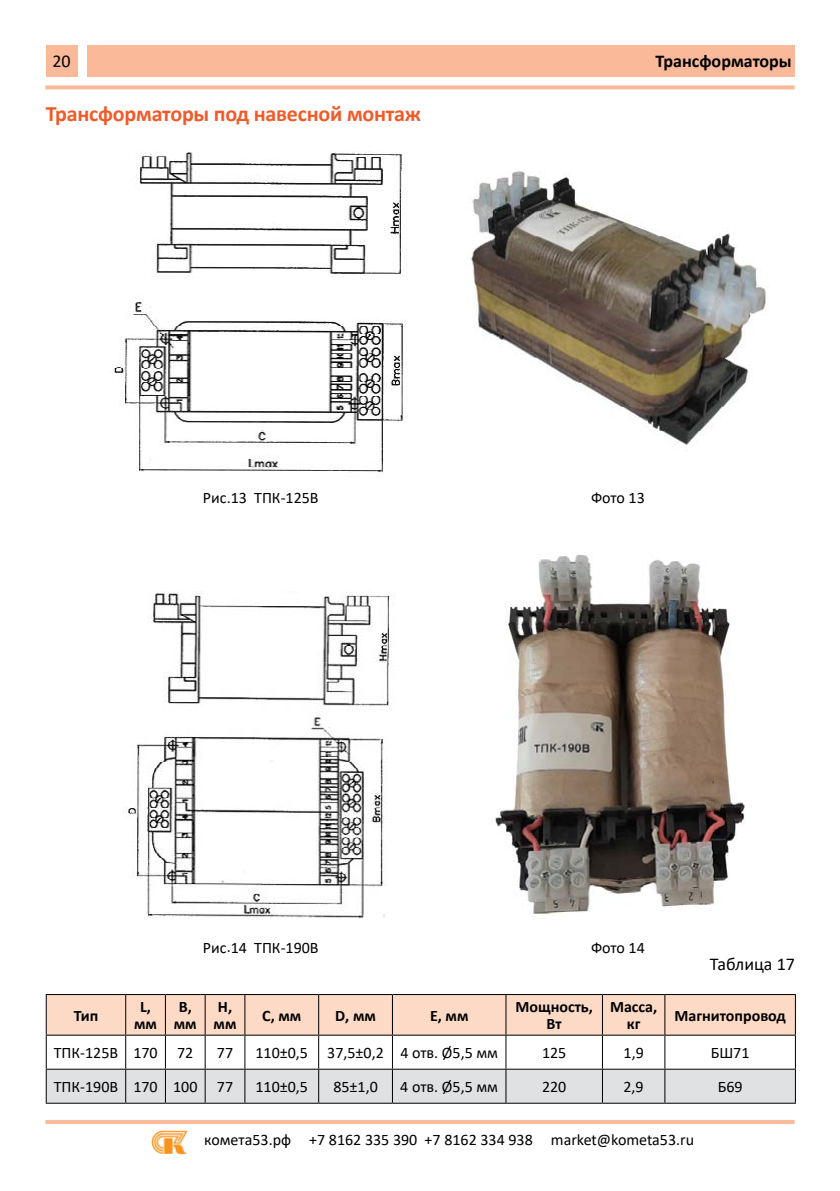
<style>
.page{position:relative;width:840px;height:1191px;background:#fff}
.page>*{position:absolute;margin:0;border:0;box-sizing:border-box;transform-origin:0 0}
.t1{font:700 22px "Calibri";letter-spacing:-.01em;color:#f15a29}
.t2{font:700 18px "Calibri";color:#000}
.t3{font:18px "Calibri";color:#000}
.t4{font:16px "Calibri";color:#000}
.t5{font:700 16px/17.2px "Calibri";color:#000;text-align:center}
</style>
<div class="page">
<div style="left:87px;top:45px;width:707px;height:32px;background:#fab998"></div>
<div style="left:46px;top:45px;width:31px;height:32px;background:#fab998"></div>
<svg style="left:45px;top:85px;width:749px;height:4px;background:#fac0a3"></svg>
<hr style="left:45px;top:1120px;width:749px;height:4px;background:#fab998">
<img style="left:151px;top:1130px;width:37px;height:25px">
<div style="left:47px;top:995px;width:747px;height:39px;background:#fddac6"></div>
<div style="left:47px;top:1069px;width:747px;height:33px;background:#e0e1e2"></div>
<hr style="left:46px;top:994px;width:80px;height:1px;background:#000">
<hr style="left:46px;top:995px;width:1px;height:39px;background:#000">
<hr style="left:126px;top:994px;width:39px;height:1px;background:#000">
<hr style="left:125px;top:995px;width:1px;height:39px;background:#000">
<hr style="left:165px;top:994px;width:40px;height:1px;background:#000">
<hr style="left:165px;top:995px;width:1px;height:39px;background:#000">
<hr style="left:205px;top:994px;width:40px;height:1px;background:#000">
<hr style="left:204px;top:995px;width:1px;height:39px;background:#000">
<hr style="left:245px;top:994px;width:73px;height:1px;background:#000">
<hr style="left:244px;top:995px;width:1px;height:39px;background:#000">
<hr style="left:318px;top:994px;width:74px;height:1px;background:#000">
<hr style="left:318px;top:995px;width:1px;height:39px;background:#000">
<hr style="left:392px;top:994px;width:113px;height:1px;background:#000">
<hr style="left:392px;top:995px;width:1px;height:39px;background:#000">
<hr style="left:505px;top:994px;width:97px;height:1px;background:#000">
<hr style="left:505px;top:995px;width:1px;height:39px;background:#000">
<hr style="left:602px;top:994px;width:62px;height:1px;background:#000">
<hr style="left:601px;top:995px;width:1px;height:39px;background:#000">
<hr style="left:664px;top:994px;width:131px;height:1px;background:#000">
<hr style="left:664px;top:995px;width:1px;height:39px;background:#000">
<hr style="left:794px;top:995px;width:1px;height:39px;background:#000">
<hr style="left:46px;top:1034px;width:80px;height:1px;background:#000">
<hr style="left:46px;top:1035px;width:1px;height:33px;background:#000">
<hr style="left:126px;top:1034px;width:39px;height:1px;background:#000">
<hr style="left:125px;top:1035px;width:1px;height:33px;background:#000">
<hr style="left:165px;top:1034px;width:40px;height:1px;background:#000">
<hr style="left:165px;top:1035px;width:1px;height:33px;background:#000">
<hr style="left:205px;top:1034px;width:40px;height:1px;background:#000">
<hr style="left:204px;top:1035px;width:1px;height:33px;background:#000">
<hr style="left:245px;top:1034px;width:73px;height:1px;background:#000">
<hr style="left:244px;top:1035px;width:1px;height:33px;background:#000">
<hr style="left:318px;top:1034px;width:74px;height:1px;background:#000">
<hr style="left:318px;top:1035px;width:1px;height:33px;background:#000">
<hr style="left:392px;top:1034px;width:113px;height:1px;background:#000">
<hr style="left:392px;top:1035px;width:1px;height:33px;background:#000">
<hr style="left:505px;top:1034px;width:97px;height:1px;background:#000">
<hr style="left:505px;top:1035px;width:1px;height:33px;background:#000">
<hr style="left:602px;top:1034px;width:62px;height:1px;background:#000">
<hr style="left:601px;top:1035px;width:1px;height:33px;background:#000">
<hr style="left:664px;top:1034px;width:131px;height:1px;background:#000">
<hr style="left:664px;top:1035px;width:1px;height:33px;background:#000">
<hr style="left:794px;top:1035px;width:1px;height:33px;background:#000">
<hr style="left:46px;top:1068px;width:80px;height:1px;background:#000">
<hr style="left:46px;top:1069px;width:1px;height:33px;background:#000">
<hr style="left:126px;top:1068px;width:39px;height:1px;background:#000">
<hr style="left:125px;top:1069px;width:1px;height:33px;background:#000">
<hr style="left:165px;top:1068px;width:40px;height:1px;background:#000">
<hr style="left:165px;top:1069px;width:1px;height:33px;background:#000">
<hr style="left:205px;top:1068px;width:40px;height:1px;background:#000">
<hr style="left:204px;top:1069px;width:1px;height:33px;background:#000">
<hr style="left:245px;top:1068px;width:73px;height:1px;background:#000">
<hr style="left:244px;top:1069px;width:1px;height:33px;background:#000">
<hr style="left:318px;top:1068px;width:74px;height:1px;background:#000">
<hr style="left:318px;top:1069px;width:1px;height:33px;background:#000">
<hr style="left:392px;top:1068px;width:113px;height:1px;background:#000">
<hr style="left:392px;top:1069px;width:1px;height:33px;background:#000">
<hr style="left:505px;top:1068px;width:97px;height:1px;background:#000">
<hr style="left:505px;top:1069px;width:1px;height:33px;background:#000">
<hr style="left:602px;top:1068px;width:62px;height:1px;background:#000">
<hr style="left:601px;top:1069px;width:1px;height:33px;background:#000">
<hr style="left:664px;top:1068px;width:131px;height:1px;background:#000">
<hr style="left:664px;top:1069px;width:1px;height:33px;background:#000">
<hr style="left:794px;top:1069px;width:1px;height:33px;background:#000">
<hr style="left:46px;top:1102px;width:80px;height:1px;background:#000">
<hr style="left:126px;top:1102px;width:39px;height:1px;background:#000">
<hr style="left:165px;top:1102px;width:40px;height:1px;background:#000">
<hr style="left:205px;top:1102px;width:40px;height:1px;background:#000">
<hr style="left:245px;top:1102px;width:73px;height:1px;background:#000">
<hr style="left:318px;top:1102px;width:74px;height:1px;background:#000">
<hr style="left:392px;top:1102px;width:113px;height:1px;background:#000">
<hr style="left:505px;top:1102px;width:97px;height:1px;background:#000">
<hr style="left:602px;top:1102px;width:62px;height:1px;background:#000">
<hr style="left:664px;top:1102px;width:131px;height:1px;background:#000">
<img style="left:111px;top:151px;width:296px;height:326px">
<img style="left:467px;top:171px;width:299px;height:277px">
<img style="left:124px;top:591px;width:268px;height:328px">
<img style="left:494px;top:555px;width:251px;height:359px">
<p class="t3" style="left:52px;top:48px;width:20px">20</p>
<p class="t2" style="left:655px;top:48px;width:138px">Трансформаторы</p>
<h1 class="t1" style="left:46px;top:98px;width:376px">Трансформаторы под навесной монтаж</h1>
<p class="t4" style="left:203px;top:487px;width:117px">Рис.13 ТПК-125В</p>
<p class="t4" style="left:590px;top:487px;width:55px">Фото 13</p>
<p class="t4" style="left:203px;top:936px;width:117px">Рис.14 ТПК-190В</p>
<p class="t4" style="left:590px;top:936px;width:55px">Фото 14</p>
<p class="t3" style="left:709px;top:951px;width:86px">Таблица 17</p>
<p class="t5" style="left:74px;top:1006px;width:26px">Тип</p>
<p class="t5" style="left:134px;top:998px;width:24px">L, мм</p>
<p class="t5" style="left:174px;top:998px;width:24px">B, мм</p>
<p class="t5" style="left:213px;top:998px;width:24px;text-align:left">H, мм</p>
<p class="t5" style="left:262px;top:1006px;width:41px">C, мм</p>
<p class="t5" style="left:335px;top:1006px;width:42px">D, мм</p>
<p class="t5" style="left:430px;top:1006px;width:40px">E, мм</p>
<p class="t5" style="left:515px;top:998px;width:79px">Мощность,<br>Вт</p>
<p class="t5" style="left:609px;top:998px;width:49px">Масса, кг</p>
<p class="t5" style="left:674px;top:1006px;width:113px">Магнитопровод</p>
<p class="t4" style="left:54px;top:1041px;width:141px">ТПК-125В 170 72</p>
<p class="t4" style="left:217px;top:1041px;width:18px">77</p>
<p class="t4" style="left:255px;top:1041px;width:244px">110±0,5 37,5±0,2 4 отв. Ø5,5 мм</p>
<p class="t4" style="left:541px;top:1041px;width:26px">125</p>
<p class="t4" style="left:623px;top:1041px;width:22px">1,9</p>
<p class="t4" style="left:710px;top:1041px;width:40px">БШ71</p>
<p class="t4" style="left:54px;top:1075px;width:181px">ТПК-190В 170 100 77</p>
<p class="t4" style="left:255px;top:1075px;width:54px">110±0,5</p>
<p class="t4" style="left:333px;top:1075px;width:46px">85±1,0</p>
<p class="t4" style="left:400px;top:1075px;width:99px">4 отв. Ø5,5 мм</p>
<p class="t4" style="left:541px;top:1075px;width:26px">220</p>
<p class="t4" style="left:623px;top:1075px;width:22px">2,9</p>
<p class="t4" style="left:717px;top:1075px;width:26px">Б69</p>
<p class="t4" style="left:204px;top:1128px;width:491px">комета53.рф +7 8162 335 390 +7 8162 334 938 market@kometa53.ru</p>
</div>
